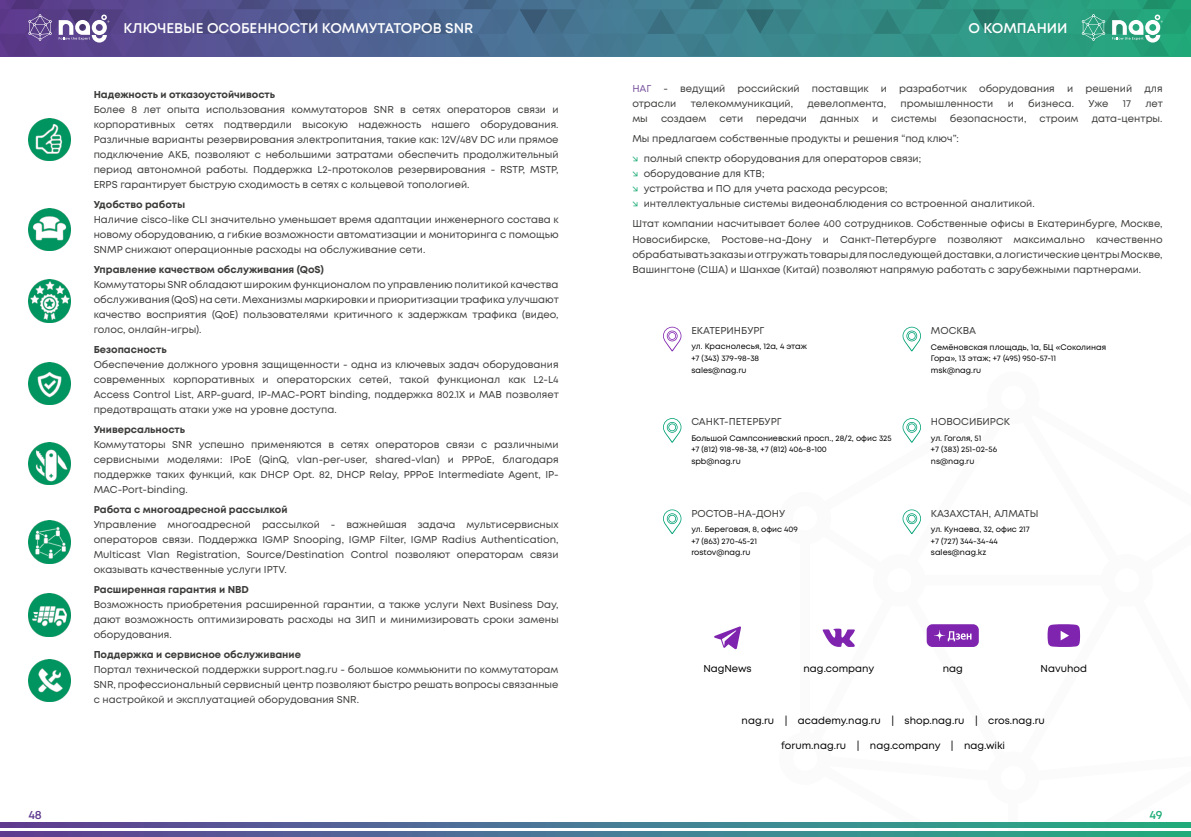
<style>
.page{position:relative;width:1191px;height:837px;background:#fff}
.page>*{position:absolute;margin:0;border:0;box-sizing:border-box;transform-origin:0 0}
.t1{font:600 14px "Mont";color:#fff}
.t2{font:600 12px "Mont";color:#5f3a8f}
.t3{font:600 12px "Mont";color:#1fac78}
.t4{font:10px/15px "Mont";color:#3c3c3b;text-align:justify}
.t5{font:700 10px "Mont";color:#3c3c3b}
.t6{font:10px "Mont";color:#000}
.t7{font:8px/11.7px "Mont";color:#000}
.s1{color:#79549e}
.s2{color:#1fac78}
</style>
<div class="page">
<svg style="left:778px;top:442px;width:413px;height:386px"></svg>
<svg style="left:0;top:831px;width:1191px;height:5px;background:#457890"></svg>
<svg style="left:0;top:822px;width:1191px;height:4px;background:#457890"></svg>
<svg style="left:0;top:0;width:1191px;height:56px;background:#46768d"></svg>
<img style="left:28px;top:118px;width:43px;height:42px">
<img style="left:28px;top:208px;width:43px;height:42px">
<img style="left:28px;top:280px;width:43px;height:42px">
<img style="left:28px;top:442px;width:43px;height:42px">
<img style="left:28px;top:520px;width:43px;height:43px">
<img style="left:28px;top:659px;width:43px;height:42px">
<img style="left:28px;top:362px;width:43px;height:43px">
<img style="left:28px;top:593px;width:43px;height:43px">
<svg style="left:663px;top:326px;width:18px;height:25px"></svg>
<svg style="left:663px;top:418px;width:18px;height:24px"></svg>
<svg style="left:663px;top:509px;width:18px;height:25px"></svg>
<svg style="left:902px;top:326px;width:19px;height:25px"></svg>
<svg style="left:902px;top:418px;width:19px;height:24px"></svg>
<svg style="left:902px;top:509px;width:19px;height:25px"></svg>
<svg style="left:822px;top:628px;width:33px;height:19px"></svg>
<svg style="left:714px;top:626px;width:27px;height:23px"></svg>
<svg style="left:926px;top:624px;width:52px;height:22px"></svg>
<svg style="left:1047px;top:624px;width:33px;height:22px"></svg>
<h1 class="t1" style="left:123px;top:19px;width:351px">КЛЮЧЕВЫЕ ОСОБЕННОСТИ КОММУТАТОРОВ SNR</h1>
<p class="t5" style="left:94px;top:87px;width:183px">Надежность и отказоустойчивость</p>
<p class="t4" style="left:94px;top:102px;width:466px">Более 8 лет опыта использования коммутаторов SNR в сетях операторов связи и корпоративных сетях подтвердили высокую надежность нашего оборудования.<br>Различные варианты резервирования электропитания, такие как: 12V/48V DC или прямое подключение АКБ, позволяют с небольшими затратами обеспечить продолжительный период автономной работы. Поддержка L2-протоколов резервирования - RSTP, MSTP, ERPS гарантирует быструю сходимость в сетях с кольцевой топологией.</p>
<p class="t5" style="left:94px;top:197px;width:93px">Удобство работы</p>
<p class="t4" style="left:94px;top:212px;width:466px">Наличие cisco-like CLI значительно уменьшает время адаптации инженерного состава к новому оборудованию, а гибкие возможности автоматизации и мониторинга с помощью SNMP снижают операционные расходы на обслуживание сети.</p>
<p class="t5" style="left:94px;top:262px;width:232px">Управление качеством обслуживания (QoS)</p>
<p class="t4" style="left:94px;top:277px;width:467px">Коммутаторы SNR обладают широким функционалом по управлению политикой качества обслуживания (QoS) на сети. Механизмы маркировки и приоритизации трафика улучшают качество восприятия (QoE) пользователями критичного к задержкам трафика (видео, голос, онлайн-игры).</p>
<p class="t5" style="left:94px;top:342px;width:75px">Безопасность</p>
<p class="t4" style="left:94px;top:357px;width:467px">Обеспечение должного уровня защищенности - одна из ключевых задач оборудования современных корпоративных и операторских сетей, такой функционал как L2-L4<br>Access Control List, ARP-guard, IP-MAC-PORT binding, поддержка 802.1X и MAB позволяет предотвращать атаки уже на уровне доступа.</p>
<p class="t5" style="left:94px;top:422px;width:93px">Универсальность</p>
<p class="t4" style="left:94px;top:437px;width:466px">Коммутаторы SNR успешно применяются в сетях операторов связи с различными сервисными моделями: IPoE (QinQ, vlan-per-user, shared-vlan) и PPPoE, благодаря поддержке таких функций, как DHCP Opt. 82, DHCP Relay, PPPoE Intermediate Agent, IP-MAC-Port-binding.</p>
<p class="t5" style="left:94px;top:502px;width:195px">Работа с многоадресной рассылкой</p>
<p class="t4" style="left:94px;top:517px;width:466px">Управление многоадресной рассылкой - важнейшая задача мультисервисных операторов связи. Поддержка IGMP Snooping, IGMP Filter, IGMP Radius Authentication, Multicast Vlan Registration, Source/Destination Control позволяют операторам связи оказывать качественные услуги IPTV.</p>
<p class="t5" style="left:94px;top:582px;width:157px">Расширенная гарантия и NBD</p>
<p class="t4" style="left:94px;top:597px;width:466px">Возможность приобретения расширенной гарантии, а также услуги Next Business Day, дают возможность оптимизировать расходы на ЗИП и минимизировать сроки замены оборудования.</p>
<p class="t5" style="left:94px;top:647px;width:209px">Поддержка и сервисное обслуживание</p>
<p class="t4" style="left:94px;top:662px;width:466px">Портал технической поддержки support.nag.ru - большое коммьюнити по коммутаторам SNR, профессиональный сервисный центр позволяют быстро решать вопросы связанные с настройкой и эксплуатацией оборудования SNR.</p>
<h1 class="t1" style="left:968px;top:19px;width:101px">О КОМПАНИИ</h1>
<p class="t4" style="left:632px;top:81px;width:532px"><span class="s1">НАГ</span> - ведущий российский поставщик и разработчик оборудования и решений для отрасли</p>
<p class="t4" style="left:690px;top:96px;width:104px">телекоммуникаций,</p>
<p class="t4" style="left:807px;top:96px;width:80px">девелопмента,</p>
<p class="t4" style="left:900px;top:96px;width:94px">промышленности</p>
<p class="t4" style="left:1007px;top:96px;width:8px">и</p>
<p class="t4" style="left:1028px;top:96px;width:47px">бизнеса.</p>
<p class="t4" style="left:1088px;top:96px;width:22px">Уже</p>
<p class="t4" style="left:1122px;top:96px;width:10px">17</p>
<p class="t4" style="left:1145px;top:96px;width:19px">лет</p>
<p class="t4" style="left:632px;top:111px;width:17px">мы</p>
<p class="t4" style="left:661px;top:111px;width:47px">создаем</p>
<p class="t4" style="left:719px;top:111px;width:25px">сети</p>
<p class="t4" style="left:756px;top:111px;width:52px">передачи</p>
<p class="t4" style="left:820px;top:111px;width:40px">данных</p>
<p class="t4" style="left:872px;top:111px;width:8px">и</p>
<p class="t4" style="left:891px;top:111px;width:47px">системы</p>
<p class="t4" style="left:949px;top:111px;width:78px">безопасности,</p>
<p class="t4" style="left:1039px;top:111px;width:40px">строим</p>
<p class="t4" style="left:1091px;top:111px;width:72px">дата-центры.</p>
<p class="t4" style="left:632px;top:129px;width:328px;line-height:20px">Мы предлагаем собственные продукты и решения “под ключ”: <span class="s2">↘</span> полный спектр оборудования для операторов связи;</p>
<p class="t4" style="left:632px;top:166px;width:404px;text-align:left"><span class="s2">↘</span> оборудование для КТВ;<br><span class="s2">↘</span> устройства и ПО для учета расхода ресурсов;<br><span class="s2">↘</span> интеллектуальные системы видеонаблюдения со встроенной аналитикой.</p>
<p class="t4" style="left:632px;top:216px;width:532px">Штат компании насчитывает более 400 сотрудников. Собственные офисы в Екатеринбурге, Москве, Новосибирске, Ростове-на-Дону и Санкт-Петербурге позволяют максимально качественно обрабатывать заказы и отгружать товары для последующей доставки, а логистические центры Москве, Вашингтоне (США) и Шанхае (Китай) позволяют напрямую работать с зарубежными партнерами.</p>
<p class="t4" style="left:691px;top:323px;width:75px">ЕКАТЕРИНБУРГ</p>
<p class="t7" style="left:691px;top:340px;width:117px">ул. Краснолесья, 12а, 4 этаж +7 (343) 379-98-38 sales@nag.ru</p>
<p class="t4" style="left:691px;top:414px;width:92px">САНКТ-ПЕТЕРБУРГ</p>
<p class="t7" style="left:691px;top:432px;width:202px">Большой Сампсониевский просп., 28/2, офис 325 +7 (812) 918-98-38, +7 (812) 406-8-100<br>spb@nag.ru</p>
<p class="t4" style="left:691px;top:505px;width:95px">РОСТОВ-НА-ДОНУ</p>
<p class="t7" style="left:691px;top:523px;width:108px">ул. Береговая, 8, офис 409 +7 (863) 270-45-21 rostov@nag.ru</p>
<p class="t4" style="left:931px;top:323px;width:47px">МОСКВА</p>
<p class="t7" style="left:931px;top:341px;width:177px">Семёновская площадь, 1а, БЦ «Соколиная<br>Гора», 13 этаж; +7 (495) 950-57-11 msk@nag.ru</p>
<p class="t4" style="left:931px;top:414px;width:81px">НОВОСИБИРСК</p>
<p class="t7" style="left:931px;top:432px;width:68px">ул. Гоголя, 51<br>+7 (383) 251-02-56 ns@nag.ru</p>
<p class="t4" style="left:931px;top:505px;width:109px">КАЗАХСТАН, АЛМАТЫ</p>
<p class="t7" style="left:931px;top:523px;width:100px">ул. Кунаева, 32, офис 217 +7 (727) 344-34-44 sales@nag.kz</p>
<p class="t6" style="left:703px;top:661px;width:50px">NagNews</p>
<p class="t6" style="left:803px;top:661px;width:72px">nag.company</p>
<p class="t6" style="left:942px;top:661px;width:22px">nag</p>
<p class="t6" style="left:1040px;top:661px;width:48px">Navuhod</p>
<p class="t6" style="left:741px;top:714px;width:305px">nag.ru | academy.nag.ru | shop.nag.ru | cros.nag.ru</p>
<p class="t6" style="left:781px;top:738px;width:225px">forum.nag.ru | nag.company | nag.wiki</p>
<p class="t2" style="left:28px;top:806px;width:15px">48</p>
<p class="t3" style="left:1149px;top:806px;width:15px">49</p>
</div>
